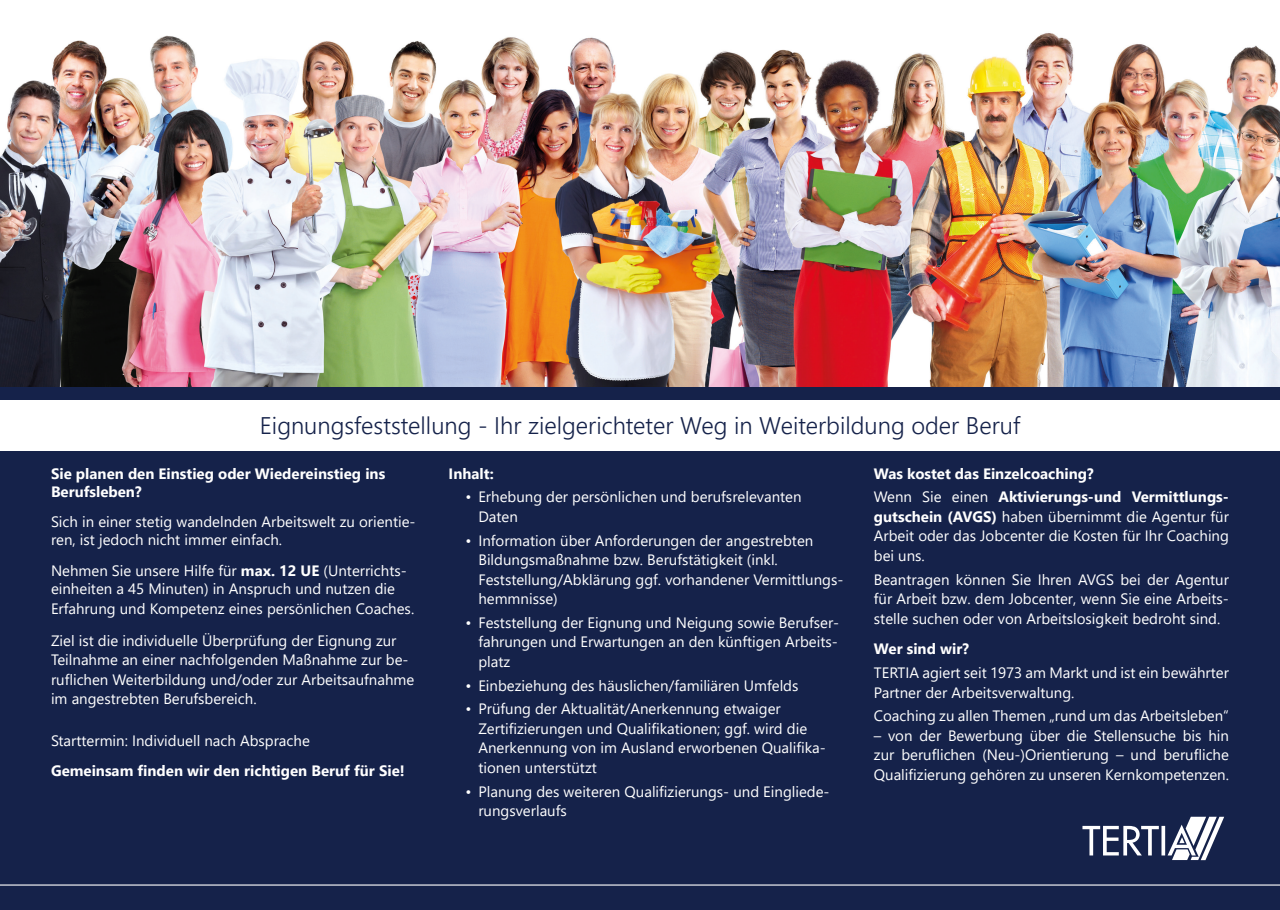
<style>
.page{position:relative;width:1280px;height:910px;background:#fff}
.page>*{position:absolute;margin:0;border:0;box-sizing:border-box;transform-origin:0 0}
.Headline_Blau{font:300 24px "Segoe UI";color:#15224a}
.Headline_Column_klei{font:15px/19.5px "Segoe UI";color:#fff}
.Fließtext{font:15px/19.5px "Segoe UI";color:#fff;text-align:justify}
.Headline_Column{font:700 15px/18px "Segoe UI";color:#fff}
.s1{font-weight:700}
</style>
<div class="page">
<div style="left:0;top:387px;width:1280px;height:523px;background:#15224a"></div>
<hr style="left:0;top:884px;width:1280px;height:2px;background:#fff">
<svg style="left:1082px;top:817px;width:142px;height:43px"></svg>
<div style="left:0;top:400px;width:1280px;height:51px;background:#fff"></div>
<img style="left:0;top:33px;width:1280px;height:354px">
<p class="Headline_Blau" style="left:260px;top:403px;width:762px">Eignungsfeststellung - Ihr zielgerichteter Weg in Weiterbildung oder Beruf</p>
<p class="Headline_Column" style="left:874px;top:463px;width:221px">Was kostet das Einzelcoaching?</p>
<p class="Fließtext" style="left:874px;top:486px;width:357px">Wenn Sie einen <span class="s1">Aktivierungs-und Vermittlungs&shy;gutschein (AVGS)</span> haben übernimmt die Agentur für Arbeit oder das Jobcenter die Kosten für Ihr Coaching bei uns.</p>
<p class="Fließtext" style="left:874px;top:568px;width:357px">Beantragen können Sie Ihren AVGS bei der Agentur für Arbeit bzw. dem Jobcenter, wenn Sie eine Arbeits&shy;stelle suchen oder von Arbeitslosigkeit bedroht sind.</p>
<p class="Headline_Column" style="left:874px;top:639px;width:97px">Wer sind wir?</p>
<p class="Fließtext" style="left:874px;top:662px;width:357px">TERTIA agiert seit 1973 am Markt und ist ein bewährter<br>Partner der Arbeitsverwaltung.</p>
<p class="Fließtext" style="left:874px;top:705px;width:357px">Coaching zu allen Themen „rund um das Arbeitsleben“</p>
<p class="Fließtext" style="left:874px;top:724px;width:357px">– von der Bewerbung über die Stellensuche bis hin zur beruflichen (Neu-)Orientierung – und berufliche Qualifizierung gehören zu unseren Kernkompetenzen.</p>
<p class="Headline_Column" style="left:51px;top:463px;width:336px">Sie planen den Einstieg oder Wiedereinstieg ins<br>Berufsleben?</p>
<p class="Headline_Column_klei" style="left:51px;top:512px;width:366px;line-height:18px">Sich in einer stetig wandelnden Arbeitswelt zu orientie&shy;ren, ist jedoch nicht immer einfach.</p>
<p class="Headline_Column_klei" style="left:51px;top:560px;width:357px;line-height:18px">Nehmen Sie unsere Hilfe für <span class="s1">max. 12 UE</span> (Unterrichts&shy;einheiten a 45 Minuten) in Anspruch und nutzen die</p>
<p class="Headline_Column_klei" style="left:51px;top:597px;width:365px">Erfahrung und Kompetenz eines persönlichen Coaches.</p>
<p class="Headline_Column_klei" style="left:51px;top:630px;width:365px">Ziel ist die individuelle Überprüfung der Eignung zur Teilnahme an einer nachfolgenden Maßnahme zur be&shy;ruflichen Weiterbildung und/oder zur Arbeitsaufnahme im angestrebten Berufsbereich.</p>
<p class="Headline_Column_klei" style="left:51px;top:729px;width:260px">Starttermin: Individuell nach Absprache</p>
<p class="Headline_Column" style="left:51px;top:761px;width:355px">Gemeinsam finden wir den richtigen Beruf für Sie!</p>
<p class="Headline_Column" style="left:449px;top:463px;width:47px">Inhalt:</p>
<p class="Headline_Column_klei" style="left:478px;top:486px;width:325px;text-indent:-13px">• Erhebung der persönlichen und berufsrelevanten<br>Daten</p>
<p class="Headline_Column_klei" style="left:478px;top:529px;width:366px;text-indent:-13px">• Information über Anforderungen der angestrebten Bildungsmaßnahme bzw. Berufstätigkeit (inkl.<br>Feststellung/Abklärung ggf. vorhandener Vermittlungs&shy;hemmnisse)</p>
<p class="Headline_Column_klei" style="left:478px;top:611px;width:362px;text-align:justify;text-indent:-13px">• Feststellung der Eignung und Neigung sowie Berufser&shy;fahrungen und Erwartungen an den künftigen Arbeits&shy;platz</p>
<p class="Headline_Column_klei" style="left:466px;top:674px;width:334px">• Einbeziehung des häuslichen/familiären Umfelds</p>
<p class="Headline_Column_klei" style="left:478px;top:698px;width:349px;text-indent:-13px">• Prüfung der Aktualität/Anerkennung etwaiger Zertifizierungen und Qualifikationen; ggf. wird die Anerkennung von im Ausland erworbenen Qualifika&shy;tionen unterstützt</p>
<p class="Headline_Column_klei" style="left:478px;top:780px;width:353px;text-indent:-13px">• Planung des weiteren Qualifizierungs- und Eingliede&shy;rungsverlaufs</p>
</div>
